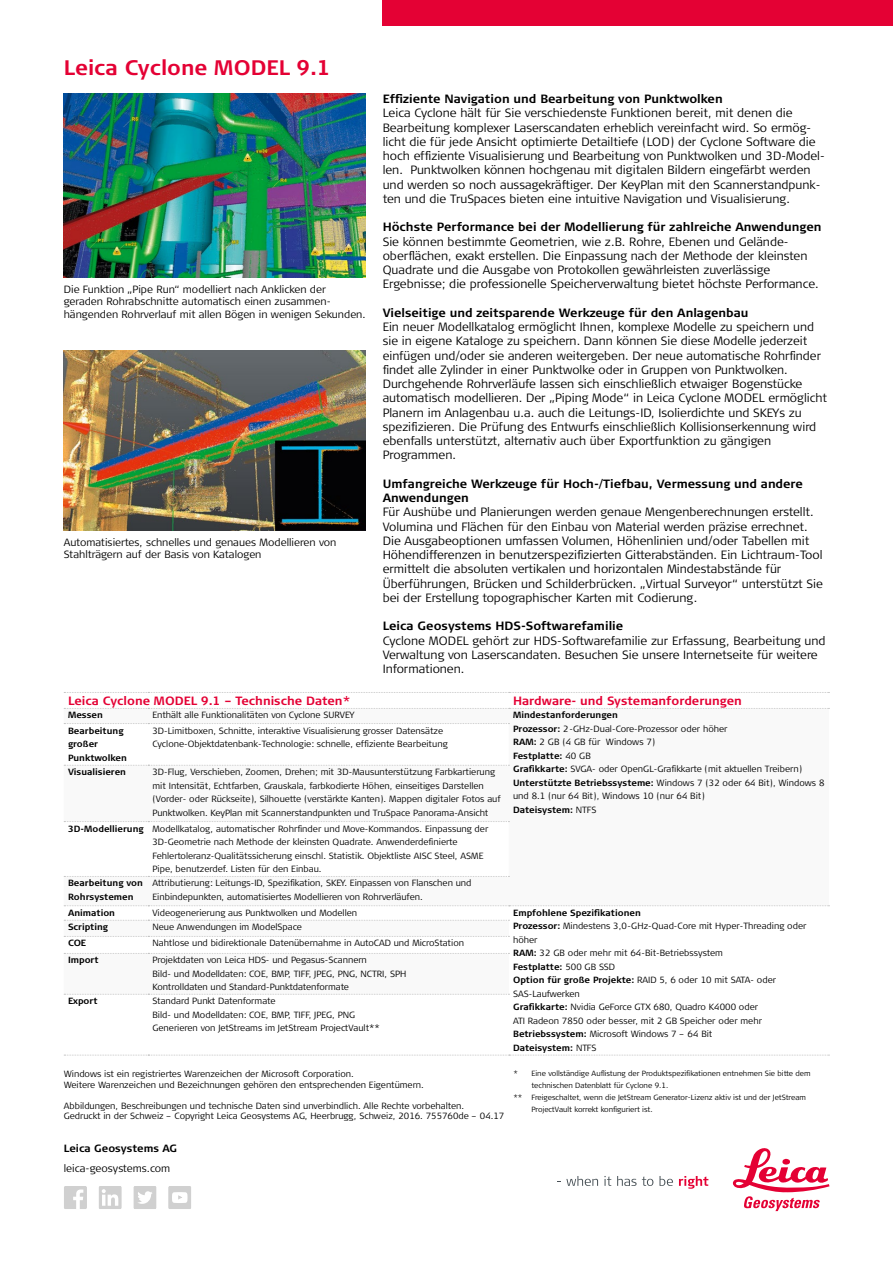
<style>
.page{position:relative;width:893px;height:1263px;background:#fff}
.page>*{position:absolute;margin:0;border:0;box-sizing:border-box;transform-origin:0 0}
.t1{font:700 21px "Signa Column";color:#e40134}
.t2{font:300 12px/14.2px "Signa Column";color:#000}
.t3{font:700 12px/14.2px "Signa Column";color:#000}
.t4{font:700 12px "Signa Column";color:#e40134}
.t5{font:300 10.5px/12.8px "Signa Column";color:#000}
.t6{font:700 10.5px "Signa Column";color:#000}
.t7{font:300 9px/13.5px "Signa Column";color:#000}
.t8{font:700 9px/13.5px "Signa Column";color:#000}
.t9{font:300 7.5px "Signa Column";color:#000}
.s1{font-weight:700}
</style>
<div class="page">
<div style="left:383px;top:0;width:510px;height:26px;background:#e40134"></div>
<svg style="left:557px;top:1176px;width:41px;height:10px"></svg>
<svg style="left:604px;top:1176px;width:7px;height:10px"></svg>
<svg style="left:617px;top:1176px;width:36px;height:10px"></svg>
<svg style="left:659px;top:1176px;width:14px;height:10px"></svg>
<svg style="left:679px;top:1176px;width:29px;height:13px"></svg>
<svg style="left:733px;top:1148px;width:96px;height:63px"></svg>
<svg style="left:168px;top:1186px;width:23px;height:23px"></svg>
<svg style="left:133px;top:1186px;width:24px;height:23px"></svg>
<svg style="left:99px;top:1186px;width:23px;height:23px"></svg>
<svg style="left:64px;top:1186px;width:23px;height:23px"></svg>
<img style="left:64px;top:94px;width:302px;height:183px">
<svg style="left:64px;top:723px;width:445px;height:1px"></svg>
<svg style="left:64px;top:765px;width:445px;height:1px"></svg>
<svg style="left:64px;top:821px;width:445px;height:1px"></svg>
<svg style="left:64px;top:876px;width:445px;height:1px"></svg>
<svg style="left:64px;top:920px;width:445px;height:1px"></svg>
<svg style="left:64px;top:936px;width:445px;height:1px"></svg>
<svg style="left:64px;top:953px;width:445px;height:1px"></svg>
<svg style="left:64px;top:994px;width:445px;height:1px"></svg>
<svg style="left:64px;top:1055px;width:765px;height:1px"></svg>
<svg style="left:64px;top:692px;width:765px;height:17px"></svg>
<svg style="left:64px;top:905px;width:765px;height:1px"></svg>
<img style="left:64px;top:351px;width:302px;height:180px">
<h1 class="t1" style="left:64px;top:54px;width:268px">Leica Cyclone MODEL 9.1</h1>
<p class="t5" style="left:64px;top:283px;width:303px">Die Funktion „Pipe Run“ modelliert nach Anklicken der geraden Rohrabschnitte automatisch einen zusammen&shy;hängenden Rohrverlauf mit allen Bögen in wenigen Sekunden.</p>
<p class="t5" style="left:64px;top:536px;width:274px">Automatisiertes, schnelles und genaues Modellieren von<br>Stahlträgern auf der Basis von Katalogen</p>
<h2 class="t3" style="left:383px;top:92px;width:341px">Effiziente Navigation und Bearbeitung von Punktwolken</h2>
<p class="t2" style="left:383px;top:106px;width:444px">Leica Cyclone hält für Sie verschiedenste Funktionen bereit, mit denen die Bearbeitung komplexer Laserscandaten erheblich vereinfacht wird. So ermög&shy;licht die für jede Ansicht optimierte Detailtiefe (LOD) der Cyclone Software die hoch effiziente Visualisierung und Bearbeitung von Punktwolken und 3D-Model&shy;len. Punktwolken können hochgenau mit digitalen Bildern eingefärbt werden und werden so noch aussagekräftiger. Der KeyPlan mit den Scannerstandpunk&shy;ten und die TruSpaces bieten eine intuitive Navigation und Visualisierung.</p>
<h2 class="t3" style="left:383px;top:220px;width:440px">Höchste Performance bei der Modellierung für zahlreiche Anwendungen</h2>
<p class="t2" style="left:383px;top:235px;width:438px">Sie können bestimmte Geometrien, wie z.B. Rohre, Ebenen und Gelände&shy;oberflächen, exakt erstellen. Die Einpassung nach der Methode der kleinsten Quadrate und die Ausgabe von Protokollen gewährleisten zuverlässige Ergebnisse; die professionelle Speicherverwaltung bietet höchste Performance.</p>
<h2 class="t3" style="left:383px;top:306px;width:367px">Vielseitige und zeitsparende Werkzeuge für den Anlagenbau</h2>
<p class="t2" style="left:383px;top:320px;width:446px">Ein neuer Modellkatalog ermöglicht Ihnen, komplexe Modelle zu speichern und sie in eigene Kataloge zu speichern. Dann können Sie diese Modelle jederzeit einfügen und/oder sie anderen weitergeben. Der neue automatische Rohrfinder findet alle Zylinder in einer Punktwolke oder in Gruppen von Punktwolken.<br>Durchgehende Rohrverläufe lassen sich einschließlich etwaiger Bogenstücke automatisch modellieren. Der „Piping Mode“ in Leica Cyclone MODEL ermöglicht Planern im Anlagenbau u.a. auch die Leitungs-ID, Isolierdichte und SKEYs zu spezifizieren. Die Prüfung des Entwurfs einschließlich Kollisionserkennung wird ebenfalls unterstützt, alternativ auch über Exportfunktion zu gängigen Programmen.</p>
<h2 class="t3" style="left:383px;top:477px;width:422px">Umfangreiche Werkzeuge für Hoch-/Tiefbau, Vermessung und andere<br>Anwendungen</h2>
<p class="t2" style="left:383px;top:505px;width:442px">Für Aushübe und Planierungen werden genaue Mengenberechnungen erstellt.<br>Volumina und Flächen für den Einbau von Material werden präzise errechnet.<br>Die Ausgabeoptionen umfassen Volumen, Höhenlinien und/oder Tabellen mit Höhendifferenzen in benutzerspezifizierten Gitterabständen. Ein Lichtraum-Tool ermittelt die absoluten vertikalen und horizontalen Mindestabstände für Überführungen, Brücken und Schilderbrücken. „Virtual Surveyor“ unterstützt Sie bei der Erstellung topographischer Karten mit Codierung.</p>
<h2 class="t3" style="left:383px;top:619px;width:242px">Leica Geosystems HDS-Softwarefamilie</h2>
<h2 class="t2" style="left:383px;top:634px;width:444px">Cyclone MODEL gehört zur HDS-Softwarefamilie zur Erfassung, Bearbeitung und<br>Verwaltung von Laserscandaten. Besuchen Sie unsere Internetseite für weitere<br>Informationen.</h2>
<h2 class="t4" style="left:68px;top:693px;width:284px">Leica Cyclone MODEL 9.1 – Technische Daten*</h2>
<h2 class="t4" style="left:513px;top:693px;width:230px">Hardware- und Systemanforderungen</h2>
<p class="t8" style="left:68px;top:709px;width:36px">Messen</p>
<p class="t7" style="left:152px;top:709px;width:204px">Enthält alle Funktionalitäten von Cyclone SURVEY</p>
<p class="t7" style="left:513px;top:709px;width:313px"><span class="s1">Mindestanforderungen<br>Prozessor:</span> 2-GHz-Dual-Core-Prozessor oder höher<br><span class="s1">RAM:</span> 2 GB (4 GB für Windows 7)<br><span class="s1">Festplatte:</span> 40 GB<br><span class="s1">Grafikkarte:</span> SVGA- oder OpenGL-Grafikkarte (mit aktuellen Treibern)<br><span class="s1">Unterstützte Betriebssysteme:</span> Windows 7 (32 oder 64 Bit), Windows 8 und 8.1 (nur 64 Bit), Windows 10 (nur 64 Bit)<br><span class="s1">Dateisystem:</span> NTFS</p>
<p class="t8" style="left:68px;top:724px;width:60px">Bearbeitung großer<br>Punktwolken</p>
<p class="t7" style="left:152px;top:724px;width:297px">3D-Limitboxen, Schnitte, interaktive Visualisierung grosser Datensätze<br>Cyclone-Objektdatenbank-Technologie: schnelle, effiziente Bearbeitung</p>
<p class="t8" style="left:68px;top:765px;width:59px">Visualisieren</p>
<p class="t7" style="left:152px;top:765px;width:350px">3D-Flug, Verschieben, Zoomen, Drehen; mit 3D-Mausunterstützung Farbkartierung mit Intensität, Echtfarben, Grauskala, farbkodierte Höhen, einseitiges Darstellen (Vorder- oder Rückseite), Silhouette (verstärkte Kanten). Mappen digitaler Fotos auf Punktwolken. KeyPlan mit Scannerstandpunkten und TruSpace Panorama-Ansicht</p>
<p class="t7" style="left:152px;top:822px;width:337px;text-indent:-84px"><span class="s1">3D-Modellierung</span> Modellkatalog, automatischer Rohrfinder und Move-Kommandos. Einpassung der 3D-Geometrie nach Methode der kleinsten Quadrate. Anwenderdefinierte Fehlertoleranz-Qualitätssicherung einschl. Statistik. Objektliste AISC Steel, ASME Pipe, benutzerdef. Listen für den Einbau.</p>
<p class="t8" style="left:68px;top:877px;width:76px">Bearbeitung von<br>Rohrsystemen</p>
<p class="t7" style="left:152px;top:877px;width:321px">Attributierung: Leitungs-ID, Spezifikation, SKEY. Einpassen von Flanschen und<br>Einbindepunkten, automatisiertes Modellieren von Rohrverläufen.</p>
<p class="t8" style="left:68px;top:906px;width:49px">Animation</p>
<p class="t7" style="left:152px;top:906px;width:206px">Videogenerierung aus Punktwolken und Modellen</p>
<p class="t7" style="left:513px;top:906px;width:295px"><span class="s1">Empfohlene Spezifikationen<br>Prozessor:</span> Mindestens 3,0-GHz-Quad-Core mit Hyper-Threading oder höher<br><span class="s1">RAM:</span> 32 GB oder mehr mit 64-Bit-Betriebssystem<br><span class="s1">Festplatte:</span> 500 GB SSD<br><span class="s1">Option für große Projekte:</span> RAID 5, 6 oder 10 mit SATA- oder SAS-Laufwerken<br><span class="s1">Grafikkarte:</span> Nvidia GeForce GTX 680, Quadro K4000 oder<br>ATI Radeon 7850 oder besser, mit 2 GB Speicher oder mehr <span class="s1">Betriebssystem:</span> Microsoft Windows 7 – 64 Bit<br><span class="s1">Dateisystem:</span> NTFS</p>
<p class="t8" style="left:68px;top:920px;width:42px">Scripting</p>
<p class="t7" style="left:152px;top:920px;width:151px">Neue Anwendungen im ModelSpace</p>
<p class="t8" style="left:68px;top:937px;width:20px">COE</p>
<p class="t7" style="left:152px;top:937px;width:313px">Nahtlose und bidirektionale Datenübernahme in AutoCAD und MicroStation</p>
<p class="t8" style="left:68px;top:954px;width:32px">Import</p>
<p class="t7" style="left:152px;top:954px;width:255px">Projektdaten von Leica HDS- und Pegasus-Scannern<br>Bild- und Modelldaten: COE, BMP, TIFF, JPEG, PNG, NCTRI, SPH<br>Kontrolldaten und Standard-Punktdatenformate</p>
<p class="t8" style="left:68px;top:994px;width:31px">Export</p>
<p class="t7" style="left:152px;top:994px;width:229px">Standard Punkt Datenformate<br>Bild- und Modelldaten: COE, BMP, TIFF, JPEG, PNG<br>Generieren von JetStreams im JetStream ProjectVault**</p>
<p class="t7" style="left:64px;top:1069px;width:362px;line-height:10.5px">Windows ist ein registriertes Warenzeichen der Microsoft Corporation.<br>Weitere Warenzeichen und Bezeichnungen gehören den entsprechenden Eigentümern.</p>
<p class="t7" style="left:64px;top:1101px;width:442px;line-height:10.5px">Abbildungen, Beschreibungen und technische Daten sind unverbindlich. Alle Rechte vorbehalten.<br>Gedruckt in der Schweiz – Copyright Leica Geosystems AG, Heerbrugg, Schweiz, 2016. 755760de – 04.17</p>
<p class="t6" style="left:64px;top:1142px;width:115px">Leica Geosystems AG</p>
<p class="t5" style="left:64px;top:1162px;width:108px">leica-geosystems.com</p>
<p class="t9" style="left:513px;top:1069px;width:299px">* Eine vollständige Auflistung der Produktspezifikationen entnehmen Sie bitte dem</p>
<p class="t9" style="left:531px;top:1081px;width:138px">technischen Datenblatt für Cyclone 9.1.</p>
<p class="t9" style="left:513px;top:1093px;width:294px">** Freigeschaltet, wenn die JetStream Generator-Lizenz aktiv ist und der JetStream</p>
<p class="t9" style="left:531px;top:1105px;width:123px">ProjectVault korrekt konfiguriert ist.</p>
</div>
